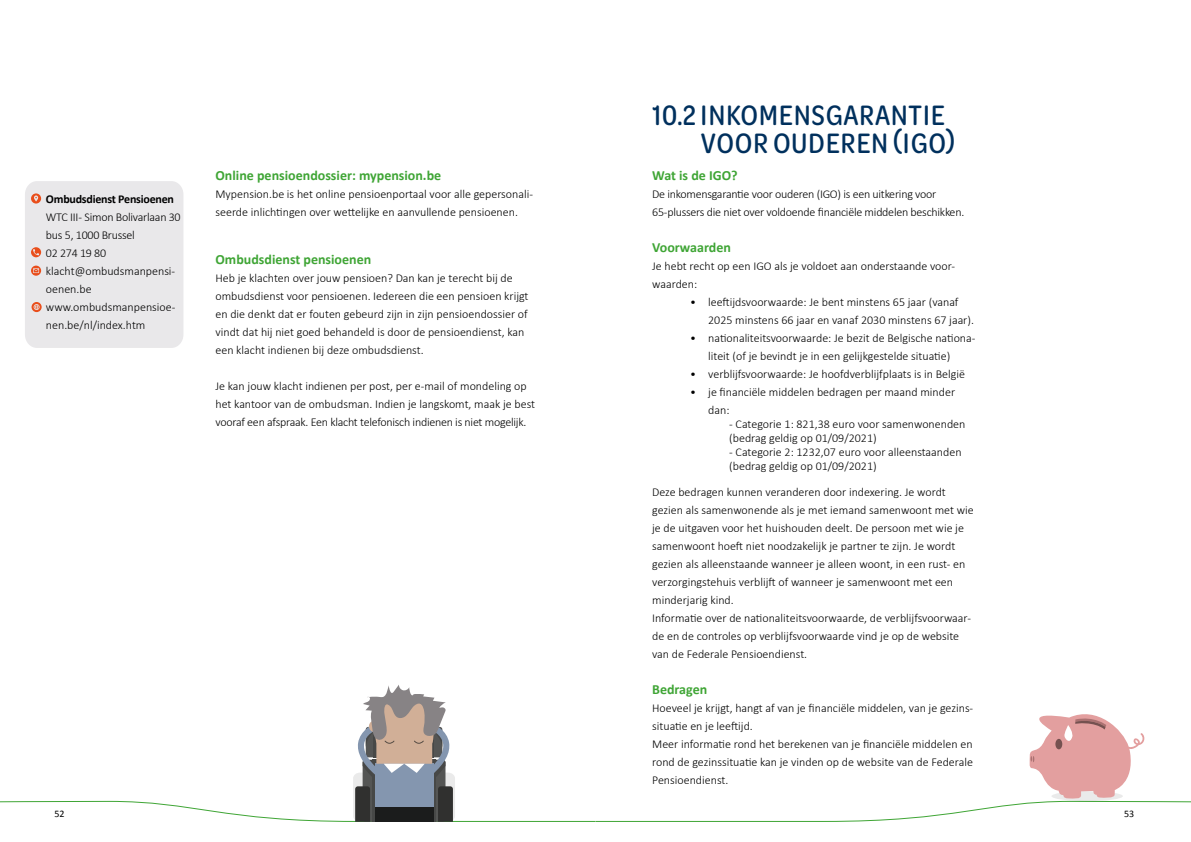
<style>
.page{position:relative;width:1191px;height:842px;background:#fff}
.page>*{position:absolute;margin:0;border:0;box-sizing:border-box;transform-origin:0 0}
.t1{font:500 30px/28px "Omnes Narrow";letter-spacing:.02em;color:#00305d}
.t2{font:700 14px "Calibri";color:#3fa535}
.t3{font:300 12px/18px "Calibri";color:#000}
.t4{font:300 12px/18px "Calibri";letter-spacing:-.02em;color:#000}
.t5{font:700 12px "Calibri";letter-spacing:-.02em;color:#000}
.t6{font:10px "Calibri";color:#000}
</style>
<div class="page">
<div style="left:25px;top:181px;width:158px;height:167px;background:#e9e8ea;border-radius:13px"></div>
<svg style="left:31px;top:193px;width:10px;height:11px"></svg>
<svg style="left:31px;top:247px;width:10px;height:10px"></svg>
<svg style="left:31px;top:266px;width:10px;height:10px"></svg>
<svg style="left:32px;top:302px;width:10px;height:10px"></svg>
<svg style="left:0;top:685px;width:1191px;height:137px"></svg>
<p class="t5" style="left:46px;top:191px;width:129px">Ombudsdienst Pensioenen</p>
<p class="t3" style="left:46px;top:207px;width:136px">WTC III - Simon Bolivarlaan 30 bus 5, 1000 Brussel<br>02 274 19 80 klacht@ombudsmanpensi&shy;oenen.be www.ombudsmanpensioe&shy;nen.be/nl/index.htm</p>
<p class="t2" style="left:215px;top:166px;width:227px">Online pensioendossier: mypension.be</p>
<p class="t3" style="left:215px;top:185px;width:319px">Mypension.be is het online pensioenportaal voor alle gepersonali&shy;seerde inlichtingen over wettelijke en aanvullende pensioenen.</p>
<p class="t2" style="left:215px;top:251px;width:157px">Ombudsdienst pensioenen</p>
<p class="t3" style="left:215px;top:269px;width:314px">Heb je klachten over jouw pensioen? Dan kan je terecht bij de ombudsdienst voor pensioenen. Iedereen die een pensioen krijgt en die denkt dat er fouten gebeurd zijn in zijn pensioendossier of vindt dat hij niet goed behandeld is door de pensioendienst, kan een klacht indienen bij deze ombudsdienst.</p>
<p class="t3" style="left:215px;top:377px;width:321px">Je kan jouw klacht indienen per post, per e-mail of mondeling op het kantoor van de ombudsman. Indien je langskomt, maak je best vooraf een afspraak. Een klacht telefonisch indienen is niet mogelijk.</p>
<h1 class="t1" style="left:701px;top:99px;width:256px;text-indent:-49px">10.2 INKOMENSGARANTIE<br>VOOR OUDEREN (IGO)</h1>
<p class="t2" style="left:652px;top:166px;width:87px">Wat is de IGO?</p>
<p class="t4" style="left:652px;top:185px;width:313px">De inkomensgarantie voor ouderen (IGO) is een uitkering voor<br>65-plussers die niet over voldoende financiële middelen beschikken.</p>
<p class="t2" style="left:652px;top:238px;width:80px">Voorwaarden</p>
<p class="t3" style="left:652px;top:257px;width:304px">Je hebt recht op een IGO als je voldoet aan onderstaande voor&shy;waarden:</p>
<p class="t3" style="left:708px;top:293px;width:267px;text-indent:-18px">• leeftijdsvoorwaarde: Je bent minstens 65 jaar (vanaf<br>2025 minstens 66 jaar en vanaf 2030 minstens 67 jaar).</p>
<p class="t3" style="left:708px;top:329px;width:269px;text-indent:-18px">• nationaliteitsvoorwaarde: Je bezit de Belgische nationa&shy;liteit (of je bevindt je in een gelijkgestelde situatie)</p>
<p class="t3" style="left:690px;top:365px;width:276px">• verblijfsvoorwaarde: Je hoofdverblijfplaats is in België</p>
<p class="t3" style="left:708px;top:383px;width:248px;text-indent:-18px">• je financiële middelen bedragen per maand minder dan:</p>
<p class="t3" style="left:729px;top:417px;width:238px;line-height:14px">- Categorie 1: 821,38 euro voor samenwonenden (bedrag geldig op 01/09/2021)</p>
<p class="t3" style="left:729px;top:445px;width:234px;line-height:14px">- Categorie 2: 1232,07 euro voor alleenstaanden (bedrag geldig op 01/09/2021)</p>
<p class="t3" style="left:652px;top:483px;width:323px">Deze bedragen kunnen veranderen door indexering. Je wordt gezien als samenwonende als je met iemand samenwoont met wie je de uitgaven voor het huishouden deelt. De persoon met wie je samenwoont hoeft niet noodzakelijk je partner te zijn. Je wordt gezien als alleenstaande wanneer je alleen woont, in een rust- en verzorgingstehuis verblijft of wanneer je samenwoont met een minderjarig kind.<br>Informatie over de nationaliteitsvoorwaarde, de verblijfsvoorwaar&shy;de en de controles op verblijfsvoorwaarde vind je op de website van de Federale Pensioendienst.</p>
<p class="t2" style="left:652px;top:680px;width:57px">Bedragen</p>
<p class="t3" style="left:652px;top:699px;width:322px">Hoeveel je krijgt, hangt af van je financiële middelen, van je gezins&shy;situatie en je leeftijd.<br>Meer informatie rond het berekenen van je financiële middelen en rond de gezinssituatie kan je vinden op de website van de Federale Pensioendienst.</p>
<p class="t6" style="left:54px;top:807px;width:12px">52</p>
<p class="t6" style="left:1124px;top:807px;width:12px">53</p>
</div>
